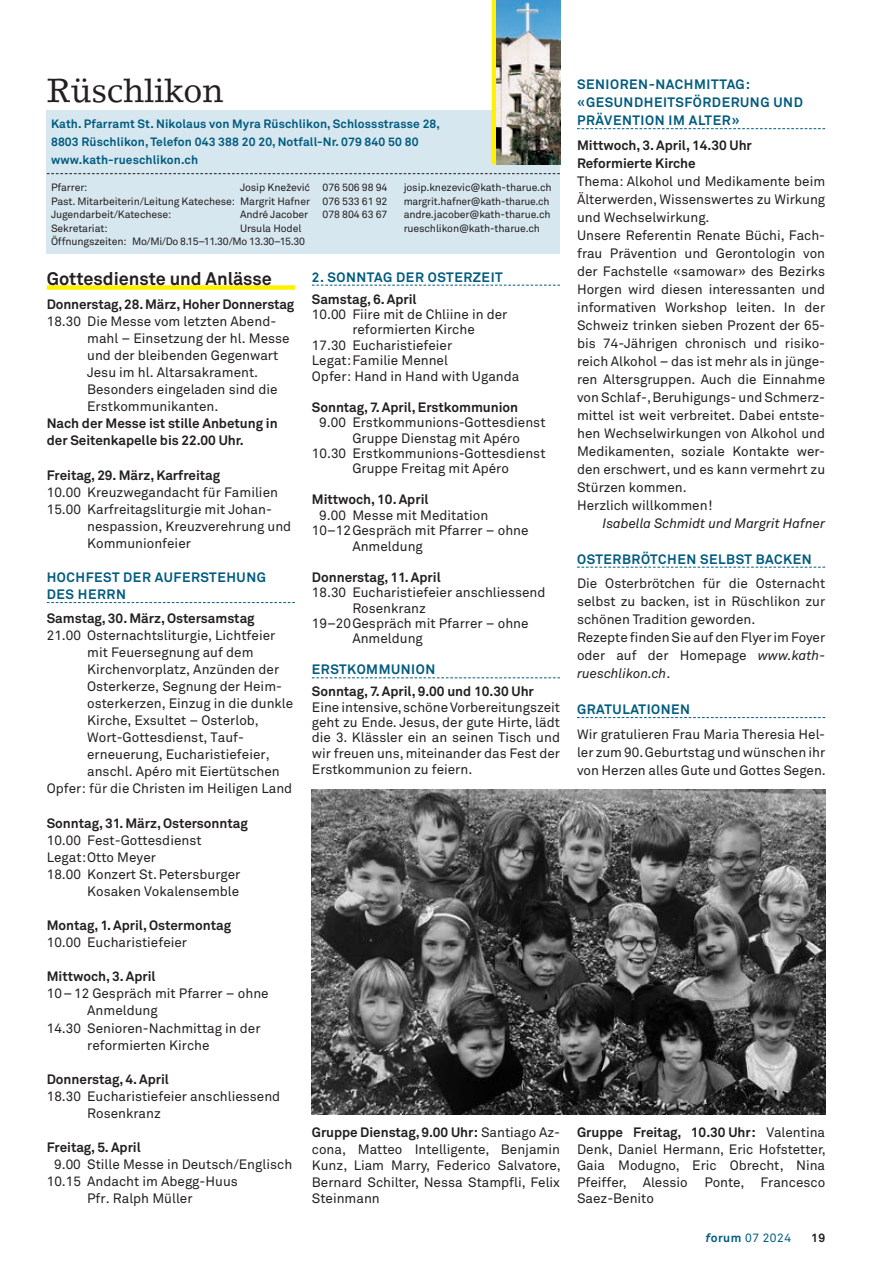
<style>
.page{position:relative;width:872px;height:1263px;background:#fff}
.page>*{position:absolute;margin:0;border:0;box-sizing:border-box;transform-origin:0 0}
.t1{font:33px "Lino Letter";letter-spacing:-.01em;color:#231f20}
.t2{font:700 18px "Akkurat Pro";color:#231f20}
.t3{font:13.5px/18px "Akkurat Pro";color:#231f20}
.t4{font:700 13.5px/17.1px "Akkurat Pro";letter-spacing:-.005em;color:#231f20}
.t5{font:700 13.5px/18px "Akkurat Pro";letter-spacing:.04em;color:#005b7f}
.t6{font:italic 13.5px "Akkurat Pro";letter-spacing:-.005em;color:#231f20}
.t7{font:700 12px/18px "Akkurat Pro";letter-spacing:.01em;color:#005b7f}
.t8{font:12px "Akkurat Pro";letter-spacing:.04em;color:#005b7f}
.t9{font:700 12px "Akkurat Pro";color:#231f20}
.t10{font:10.5px "Akkurat Pro";letter-spacing:-.01em;color:#231f20}
.s1{font-style:italic}
.s2{font-weight:700}
.s3{font-weight:700;font-style:italic}
</style>
<div class="page">
<div style="left:47px;top:285px;width:248px;height:5px;background:#fff101"></div>
<svg style="left:47px;top:602px;width:248px;height:1px"></svg>
<svg style="left:312px;top:285px;width:248px;height:1px"></svg>
<svg style="left:312px;top:677px;width:248px;height:1px"></svg>
<svg style="left:577px;top:128px;width:248px;height:1px"></svg>
<svg style="left:577px;top:567px;width:248px;height:1px"></svg>
<svg style="left:577px;top:717px;width:248px;height:1px"></svg>
<div style="left:47px;top:111px;width:513px;height:143px;background:#d6e7ef"></div>
<hr style="left:492px;top:0;width:4px;height:164px;background:#fff101">
<svg style="left:47px;top:173px;width:513px;height:1px"></svg>
<img style="left:496px;top:0;width:64px;height:164px">
<img style="left:312px;top:790px;width:513px;height:325px">
<h1 class="t1" style="left:47px;top:70px;width:178px">Rüschlikon</h1>
<p class="t7" style="left:51px;top:115px;width:390px">Kath. Pfarramt St. Nikolaus von Myra Rüschlikon, Schlossstrasse 28,<br>8803 Rüschlikon, Telefon 043 388 20 20, Notfall-Nr. 079 840 50 80 www.kath-rueschlikon.ch</p>
<p class="t10" style="left:51px;top:181px;width:38px">Pfarrer:</p>
<p class="t10" style="left:240px;top:181px;width:149px">Josip Knežević 076 506 98 94</p>
<p class="t10" style="left:404px;top:181px;width:149px">josip.knezevic@kath-tharue.ch</p>
<p class="t10" style="left:51px;top:195px;width:338px">Past. Mitarbeiterin/Leitung Katechese: Margrit Hafner 076 533 61 92</p>
<p class="t10" style="left:404px;top:195px;width:147px">margrit.hafner@kath-tharue.ch</p>
<p class="t10" style="left:51px;top:208px;width:122px">Jugendarbeit/Katechese:</p>
<p class="t10" style="left:240px;top:208px;width:70px">André Jacober</p>
<p class="t10" style="left:323px;top:208px;width:66px">078 804 63 67</p>
<p class="t10" style="left:404px;top:208px;width:148px">andre.jacober@kath-tharue.ch</p>
<p class="t10" style="left:51px;top:222px;width:58px">Sekretariat:</p>
<p class="t10" style="left:240px;top:222px;width:63px">Ursula Hodel</p>
<p class="t10" style="left:404px;top:222px;width:138px">rueschlikon@kath-tharue.ch</p>
<p class="t10" style="left:51px;top:235px;width:255px">Öffnungszeiten: Mo/Mi/Do 8.15–11.30/Mo 13.30–15.30</p>
<p class="t5" style="left:577px;top:76px;width:227px">SENIOREN-NACHMITTAG: «GESUNDHEITSFÖRDERUNG UND<br>PRÄVENTION IM ALTER»</p>
<p class="t4" style="left:577px;top:136px;width:176px;line-height:18px">Mittwoch, 3. April, 14.30 Uhr<br>Reformierte Kirche</p>
<p class="t3" style="left:577px;top:172px;width:250px">Thema: Alkohol und Medikamente beim Älterwerden, Wissenswertes zu Wirkung und Wechselwirkung.<br>Unsere Referentin Renate Büchi, Fach&shy;frau Prävention und Gerontologin von der Fachstelle «samowar» des Bezirks Horgen wird diesen interessanten und informativen Workshop leiten. In der Schweiz trinken sieben Prozent der 65- bis 74-Jährigen chronisch und risiko&shy;reich Alkohol – das ist mehr als in jünge&shy;ren Altersgruppen. Auch die Einnahme von Schlaf-, Beruhigungs- und Schmerz&shy;mittel ist weit verbreitet. Dabei entste&shy;hen Wechselwirkungen von Alkohol und Medikamenten, soziale Kontakte wer&shy;den erschwert, und es kann vermehrt zu Stürzen kommen.<br>Herzlich willkommen!</p>
<p class="t6" style="left:602px;top:515px;width:224px">Isabella Schmidt und Margrit Hafner</p>
<p class="t5" style="left:577px;top:550px;width:236px">OSTERBRÖTCHEN SELBST BACKEN</p>
<p class="t3" style="left:577px;top:575px;width:250px">Die Osterbrötchen für die Osternacht selbst zu backen, ist in Rüschlikon zur schönen Tradition geworden.<br>Rezepte finden Sie auf den Flyer im Foyer oder auf der Homepage <span class="s1">www.kath&shy;rueschlikon.ch</span>.</p>
<p class="t5" style="left:577px;top:701px;width:115px">GRATULATIONEN</p>
<p class="t3" style="left:577px;top:725px;width:250px;text-align:justify">Wir gratulieren Frau Maria Theresia Hel&shy;ler zum 90. Geburtstag und wünschen ihr von Herzen alles Gute und Gottes Segen.</p>
<p class="t5" style="left:312px;top:268px;width:192px">2. SONNTAG DER OSTERZEIT</p>
<p class="t4" style="left:312px;top:290px;width:106px">Samstag, 6. April</p>
<p class="t3" style="left:312px;top:306px;width:197px">10.00 Fiire mit de Chliine in der</p>
<p class="t3" style="left:352px;top:321px;width:124px">reformierten Kirche</p>
<p class="t3" style="left:312px;top:337px;width:142px">17.30 Eucharistiefeier</p>
<p class="t3" style="left:312px;top:352px;width:138px">Legat:Familie Mennel</p>
<p class="t3" style="left:312px;top:367px;width:209px">Opfer: Hand in Hand with Uganda</p>
<p class="t4" style="left:312px;top:399px;width:208px">Sonntag, 7. April, Erstkommunion</p>
<p class="t3" style="left:319px;top:414px;width:228px">9.00 Erstkommunions-Gottesdienst</p>
<p class="t3" style="left:352px;top:429px;width:169px">Gruppe Dienstag mit Apéro</p>
<p class="t3" style="left:312px;top:445px;width:235px">10.30 Erstkommunions-Gottesdienst</p>
<p class="t3" style="left:352px;top:460px;width:158px">Gruppe Freitag mit Apéro</p>
<p class="t4" style="left:312px;top:491px;width:118px">Mittwoch, 10. April</p>
<p class="t3" style="left:319px;top:506px;width:170px">9.00 Messe mit Meditation</p>
<p class="t3" style="left:312px;top:522px;width:218px">10–12Gespräch mit Pfarrer – ohne</p>
<p class="t3" style="left:352px;top:537px;width:72px">Anmeldung</p>
<p class="t4" style="left:312px;top:568px;width:130px">Donnerstag, 11. April</p>
<p class="t3" style="left:312px;top:584px;width:235px">18.30 Eucharistiefeier anschliessend</p>
<p class="t3" style="left:352px;top:599px;width:75px">Rosenkranz</p>
<p class="t3" style="left:312px;top:615px;width:218px">19–20Gespräch mit Pfarrer – ohne</p>
<p class="t3" style="left:352px;top:630px;width:72px">Anmeldung</p>
<p class="t5" style="left:312px;top:661px;width:125px">ERSTKOMMUNION</p>
<p class="t4" style="left:312px;top:683px;width:223px">Sonntag, 7. April, 9.00 und 10.30 Uhr</p>
<p class="t3" style="left:312px;top:699px;width:250px;line-height:15.8px;text-align:justify">Eine intensive, schöne Vorbereitungszeit geht zu Ende. Jesus, der gute Hirte, lädt die 3. Klässler ein an seinen Tisch und wir freuen uns, miteinander das Fest der Erstkommunion zu feiern.</p>
<h2 class="t2" style="left:47px;top:268px;width:227px">Gottesdienste und Anlässe</h2>
<p class="t4" style="left:47px;top:296px;width:249px">Donnerstag, 28. März, Hoher Donnerstag</p>
<p class="t3" style="left:87px;top:313px;width:204px;line-height:17.1px;text-indent:-40px">18.30 Die Messe vom letzten Abend&shy;mahl – Einsetzung der hl. Messe und der bleibenden Gegenwart<br>Jesu im hl. Altarsakrament.<br>Besonders eingeladen sind die<br>Erstkommunikanten.</p>
<p class="t4" style="left:47px;top:415px;width:232px">Nach der Messe ist stille Anbetung in der Seitenkapelle bis 22.00 Uhr.</p>
<p class="t4" style="left:47px;top:466px;width:175px">Freitag, 29. März, Karfreitag</p>
<p class="t3" style="left:47px;top:483px;width:233px">10.00 Kreuzwegandacht für Familien</p>
<p class="t3" style="left:47px;top:500px;width:227px">15.00 Karfreitagsliturgie mit Johan-</p>
<p class="t3" style="left:87px;top:517px;width:206px">nespassion, Kreuzverehrung und</p>
<p class="t3" style="left:87px;top:534px;width:105px">Kommunionfeier</p>
<p class="t5" style="left:47px;top:569px;width:221px;line-height:17.1px">HOCHFEST DER AUFERSTEHUNG<br>DES HERRN</p>
<p class="t4" style="left:47px;top:609px;width:209px">Samstag, 30. März, Ostersamstag</p>
<p class="t3" style="left:47px;top:626px;width:230px">21.00 Osternachtsliturgie, Lichtfeier</p>
<p class="t3" style="left:87px;top:643px;width:168px">mit Feuersegnung auf dem</p>
<p class="t3" style="left:87px;top:660px;width:193px">Kirchenvorplatz, Anzünden der</p>
<p class="t3" style="left:87px;top:677px;width:196px">Osterkerze, Segnung der Heim-</p>
<p class="t3" style="left:87px;top:695px;width:208px">osterkerzen, Einzug in die dunkle</p>
<p class="t3" style="left:87px;top:712px;width:173px">Kirche, Exsultet – Osterlob,</p>
<p class="t3" style="left:87px;top:729px;width:158px">Wort-Gottesdienst, Tauf-</p>
<p class="t3" style="left:87px;top:746px;width:184px">erneuerung, Eucharistiefeier,</p>
<p class="t3" style="left:87px;top:763px;width:194px">anschl. Apéro mit Eiertütschen</p>
<p class="t3" style="left:47px;top:780px;width:247px">Opfer: für die Christen im Heiligen Land</p>
<p class="t4" style="left:47px;top:814px;width:203px">Sonntag, 31. März, Ostersonntag</p>
<p class="t3" style="left:47px;top:831px;width:156px">10.00 Fest-Gottesdienst</p>
<p class="t3" style="left:47px;top:848px;width:111px">Legat:Otto Meyer</p>
<p class="t3" style="left:47px;top:865px;width:195px">18.00 Konzert St.Petersburger</p>
<p class="t3" style="left:87px;top:882px;width:154px">Kosaken Vokalensemble</p>
<p class="t4" style="left:47px;top:917px;width:186px">Montag, 1. April, Ostermontag</p>
<p class="t3" style="left:47px;top:934px;width:142px">10.00 Eucharistiefeier</p>
<p class="t4" style="left:47px;top:968px;width:110px">Mittwoch, 3. April</p>
<p class="t3" style="left:47px;top:985px;width:223px">10–12 Gespräch mit Pfarrer – ohne</p>
<p class="t3" style="left:87px;top:1002px;width:72px">Anmeldung</p>
<p class="t3" style="left:47px;top:1019px;width:215px">14.30 Senioren-Nachmittag in der</p>
<p class="t3" style="left:87px;top:1036px;width:124px">reformierten Kirche</p>
<p class="t4" style="left:47px;top:1070px;width:124px">Donnerstag, 4. April</p>
<p class="t3" style="left:87px;top:1088px;width:195px;line-height:17.1px;text-indent:-40px">18.30 Eucharistiefeier anschliessend<br>Rosenkranz</p>
<p class="t4" style="left:47px;top:1139px;width:96px">Freitag, 5. April</p>
<p class="t3" style="left:54px;top:1156px;width:240px">9.00 Stille Messe in Deutsch/Englisch</p>
<p class="t3" style="left:47px;top:1173px;width:193px">10.15 Andacht im Abegg-Huus</p>
<p class="t3" style="left:87px;top:1190px;width:107px">Pfr. Ralph Müller</p>
<p class="t3" style="left:312px;top:1125px;width:250px;line-height:16.5px;text-align:justify"><span class="s2">Gruppe Dienstag, 9.00 Uhr:</span> Santiago Az&shy;cona, Matteo Intelligente, Benjamin Kunz, Liam Marry, Federico Salvatore, Bernard Schilter, Nessa Stampfli, Felix Steinmann</p>
<p class="t3" style="left:577px;top:1125px;width:250px;line-height:16.5px;text-align:justify"><span class="s2">Gruppe Freitag, 10.30 Uhr:</span> Valentina Denk, Daniel Hermann, Eric Hofstetter, Gaia Modugno, Eric Obrecht, Nina Pfeiffer, Alessio Ponte, Francesco Saez-Benito</p>
<p class="t8" style="left:705px;top:1231px;width:87px"><span class="s3">f</span><span class="s2">orum</span> 07 2024</p>
<p class="t9" style="left:811px;top:1231px;width:16px">19</p>
</div>
